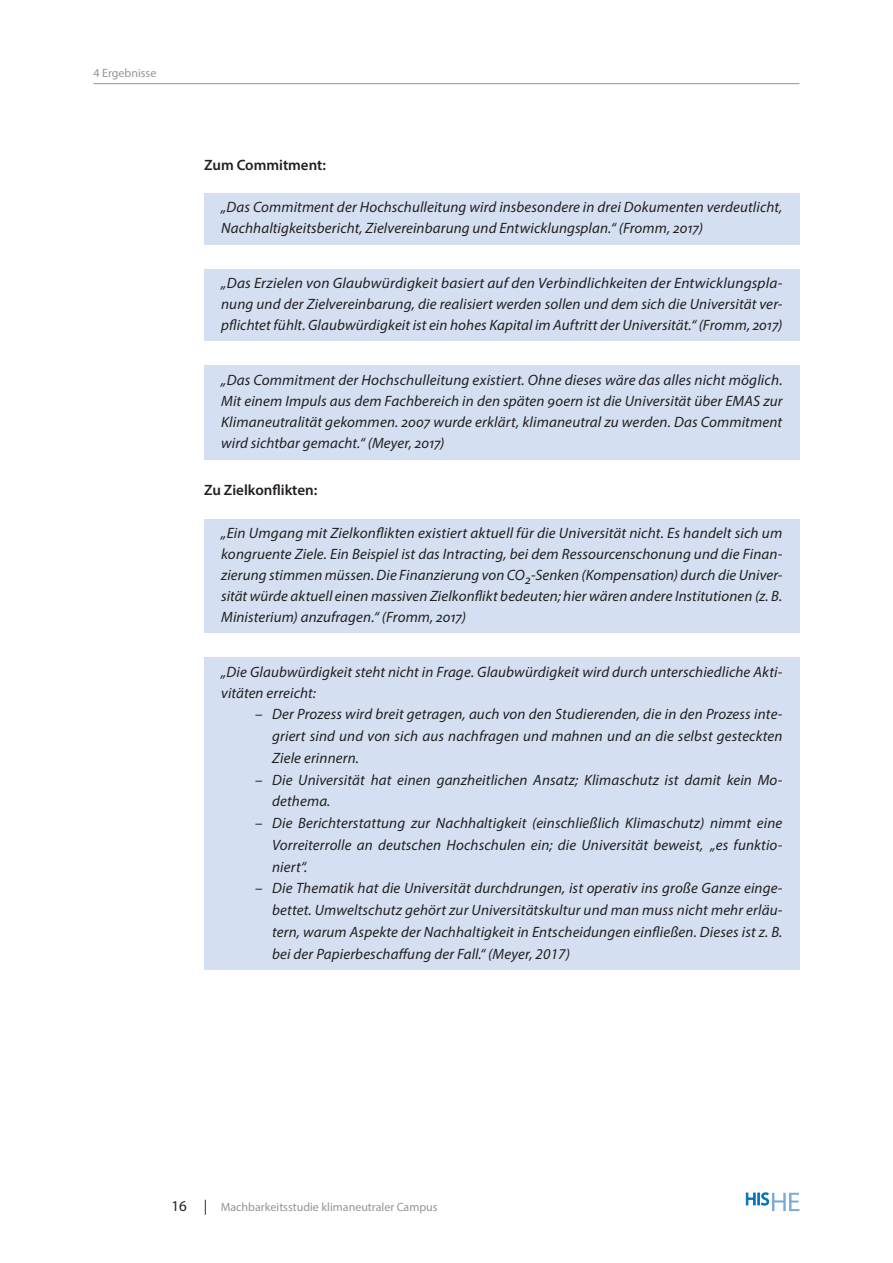
<style>
.page{position:relative;width:893px;height:1263px;background:#fff}
.page>*{position:absolute;margin:0;border:0;box-sizing:border-box;transform-origin:0 0}
.Fliesstext_mit_Einzu{font:italic 15px/21px "Myriad Pro";letter-spacing:.01em;color:#231f20;text-align:justify}
.H5_-_schwarz{font:600 15px "Myriad Pro";color:#231f20}
.t1{font:12px "Myriad Pro";color:#939598}
.s1{font-style:normal}
.s2{font-size:15px;color:#231f20}
</style>
<div class="page">
<hr style="left:94px;top:83px;width:705px;height:1px;background:#939598">
<svg style="left:746px;top:1193px;width:53px;height:18px"></svg>
<div style="left:204px;top:193px;width:595px;height:52px;background:#d4e0f1"></div>
<div style="left:204px;top:270px;width:595px;height:71px;background:#d4e0f1"></div>
<div style="left:204px;top:366px;width:595px;height:94px;background:#d4e0f1"></div>
<div style="left:204px;top:519px;width:595px;height:114px;background:#d4e0f1"></div>
<div style="left:204px;top:657px;width:595px;height:313px;background:#d4e0f1"></div>
<p class="t1" style="left:94px;top:66px;width:64px">4 Ergebnisse</p>
<p class="H5_-_schwarz" style="left:204px;top:155px;width:123px">Zum Commitment:</p>
<p class="Fliesstext_mit_Einzu" style="left:221px;top:197px;width:563px">„Das Commitment der Hochschulleitung wird insbesondere in drei Dokumenten verdeutlicht,<br>Nachhaltigkeitsbericht, Zielvereinbarung und Entwicklungsplan.“ (Fromm, 2017)</p>
<p class="Fliesstext_mit_Einzu" style="left:221px;top:273px;width:563px">„Das Erzielen von Glaubwürdigkeit basiert auf den Verbindlichkeiten der Entwicklungspla&shy;nung und der Zielvereinbarung, die realisiert werden sollen und dem sich die Universität ver&shy;pflichtet fühlt. Glaubwürdigkeit ist ein hohes Kapital im Auftritt der Universität.“ (Fromm, 2017)</p>
<p class="Fliesstext_mit_Einzu" style="left:221px;top:370px;width:563px">„Das Commitment der Hochschulleitung existiert. Ohne dieses wäre das alles nicht möglich.<br>Mit einem Impuls aus dem Fachbereich in den späten 90ern ist die Universität über EMAS zur Klimaneutralität gekommen. 2007 wurde erklärt, klimaneutral zu werden. Das Commitment wird sichtbar gemacht.“ (Meyer, 2017)</p>
<p class="H5_-_schwarz" style="left:204px;top:481px;width:115px">Zu Zielkonflikten:</p>
<p class="Fliesstext_mit_Einzu" style="left:221px;top:522px;width:563px">„Ein Umgang mit Zielkonflikten existiert aktuell für die Universität nicht. Es handelt sich um kongruente Ziele. Ein Beispiel ist das Intracting, bei dem Ressourcenschonung und die Finan&shy;zierung stimmen müssen. Die Finanzierung von CO<sub>2</sub>-Senken (Kompensation) durch die Univer&shy;sität würde aktuell einen massiven Zielkonflikt bedeuten; hier wären andere Institutionen (z. B.<br>Ministerium) anzufragen.“ (Fromm, 2017)</p>
<p class="Fliesstext_mit_Einzu" style="left:221px;top:661px;width:563px">„Die Glaubwürdigkeit steht nicht in Frage. Glaubwürdigkeit wird durch unterschiedliche Akti&shy;vitäten erreicht:</p>
<p class="Fliesstext_mit_Einzu" style="left:272px;top:703px;width:512px;line-height:21.8px;text-indent:-17px"><span class="s1">–</span> Der Prozess wird breit getragen, auch von den Studierenden, die in den Prozess inte&shy;griert sind und von sich aus nachfragen und mahnen und an die selbst gesteckten Ziele erinnern.</p>
<p class="Fliesstext_mit_Einzu" style="left:272px;top:768px;width:512px;line-height:21.8px;text-indent:-17px"><span class="s1">–</span> Die Universität hat einen ganzheitlichen Ansatz; Klimaschutz ist damit kein Mo&shy;dethema.</p>
<p class="Fliesstext_mit_Einzu" style="left:272px;top:812px;width:512px;line-height:21.8px;text-indent:-17px"><span class="s1">–</span> Die Berichterstattung zur Nachhaltigkeit (einschließlich Klimaschutz) nimmt eine Vorreiterrolle an deutschen Hochschulen ein; die Universität beweist, „es funktio&shy;niert“.</p>
<p class="Fliesstext_mit_Einzu" style="left:272px;top:877px;width:512px;line-height:21.8px;text-indent:-17px"><span class="s1">–</span> Die Thematik hat die Universität durchdrungen, ist operativ ins große Ganze einge&shy;bettet. Umweltschutz gehört zur Universitätskultur und man muss nicht mehr erläu&shy;tern, warum Aspekte der Nachhaltigkeit in Entscheidungen einfließen. Dieses ist z. B. bei der Papierbeschaffung der Fall.“ (Meyer, 2017)</p>
<p class="t1" style="left:171px;top:1200px;width:268px"><span class="s2">16 |</span> Machbarkeitsstudie klimaneutraler Campus</p>
</div>
